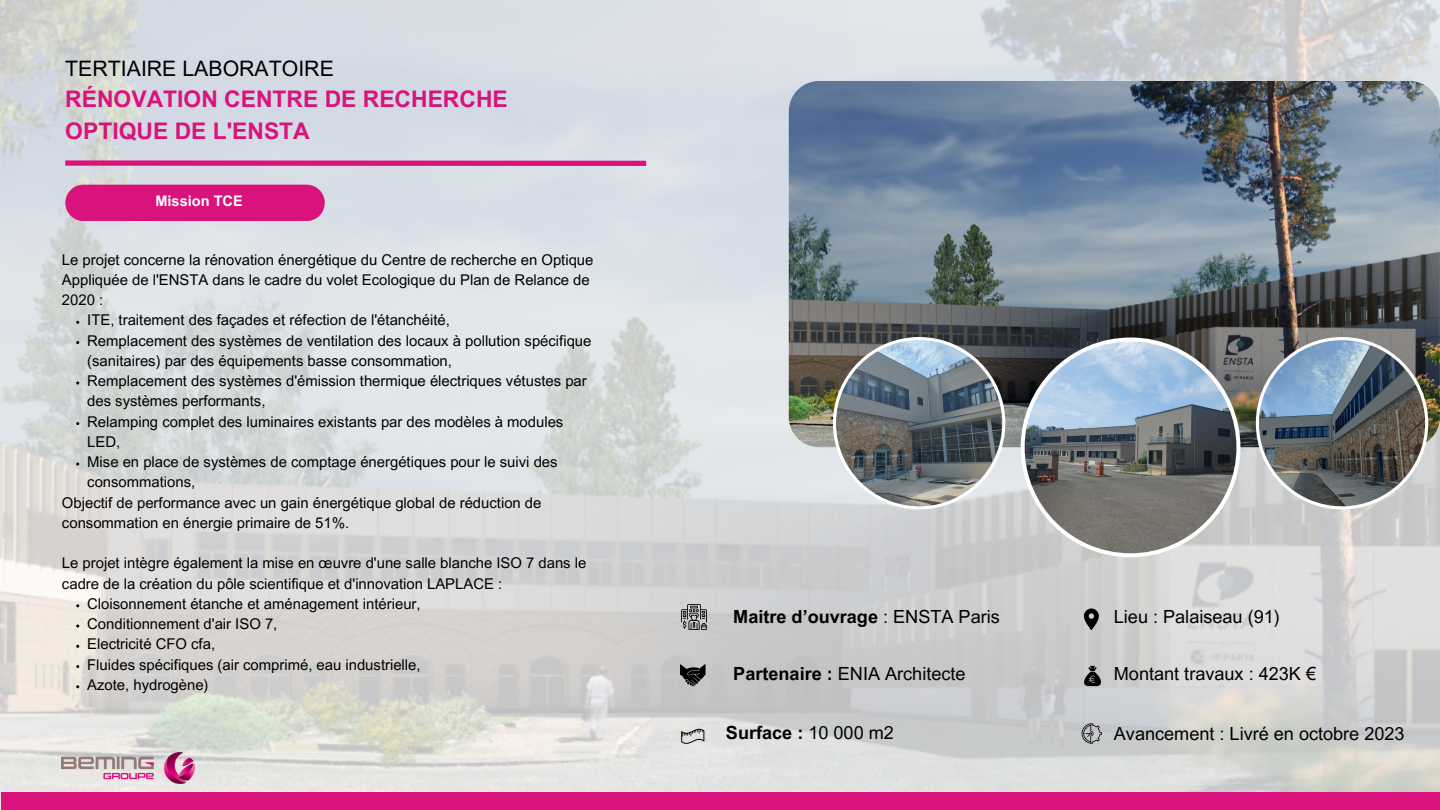
<style>
.page{position:relative;width:1440px;height:810px;background:#fff}
.page>*{position:absolute;margin:0;border:0;box-sizing:border-box;transform-origin:0 0}
.t1{font:700 22.9px "Arial MT Pro";color:#da127c}
.t2{font:21.3px "Arial MT Pro";color:#000}
.t3{font:18.1px "Arial MT Pro";color:#000}
.t4{font:700 18.1px "Arial MT Pro";color:#000}
.t5{font:14.9px/20.2px "Arial MT Pro";color:#000}
.t6{font:700 14.5px "Arial MT Pro";color:#fff}
.s1{font-weight:400}
.s2{font-weight:700}
</style>
<div class="page">
<img style="left:0;top:0;width:1440px;height:810px">
<div style="left:65px;top:160px;width:581px;height:6px;background:#da127c"></div>
<div style="left:1px;top:792px;width:1439px;height:18px;background:#da127c"></div>
<img style="left:62px;top:753px;width:133px;height:31px">
<svg style="left:681px;top:604px;width:26px;height:26px"></svg>
<svg style="left:1084px;top:608px;width:15px;height:22px"></svg>
<svg style="left:680px;top:664px;width:26px;height:22px"></svg>
<svg style="left:1084px;top:666px;width:17px;height:20px"></svg>
<svg style="left:681px;top:729px;width:23px;height:15px"></svg>
<svg style="left:1082px;top:723px;width:20px;height:21px"></svg>
<div style="left:65px;top:185px;width:260px;height:36px;background:#da127c;border-radius:18px"></div>
<img style="left:789px;top:81px;width:651px;height:366px;border-radius:30px">
<svg style="left:1021px;top:338px;width:219px;height:219px;background:#868e95"></svg>
<svg style="left:833px;top:337px;width:172px;height:172px;background:#798186"></svg>
<svg style="left:1256px;top:337px;width:172px;height:172px;background:#747d83"></svg>
<p class="t2" style="left:65px;top:60px;width:270px">TERTIAIRE LABORATOIRE</p>
<p class="t1" style="left:65px;top:91px;width:444px">RÉNOVATION CENTRE DE RECHERCHE</p>
<p class="t1" style="left:65px;top:122px;width:246px">OPTIQUE DE L'ENSTA</p>
<p class="t6" style="left:155px;top:195px;width:89px">Mission TCE</p>
<p class="t5" style="left:62px;top:251px;width:533px">Le projet concerne la rénovation énergétique du Centre de recherche en Optique<br>Appliquée de l'ENSTA dans le cadre du volet Ecologique du Plan de Relance de<br>2020 :</p>
<p class="t5" style="left:87px;top:312px;width:364px">ITE, traitement des façades et réfection de l'étanchéité,</p>
<p class="t5" style="left:87px;top:332px;width:506px">Remplacement des systèmes de ventilation des locaux à pollution spécifique (sanitaires) par des équipements basse consommation,</p>
<p class="t5" style="left:87px;top:373px;width:501px">Remplacement des systèmes d'émission thermique électriques vétustes par des systèmes performants,</p>
<p class="t5" style="left:87px;top:413px;width:478px">Relamping complet des luminaires existants par des modèles à modules<br>LED,</p>
<p class="t5" style="left:87px;top:454px;width:472px">Mise en place de systèmes de comptage énergétiques pour le suivi des consommations,</p>
<p class="t5" style="left:62px;top:494px;width:481px">Objectif de performance avec un gain énergétique global de réduction de consommation en énergie primaire de 51%.</p>
<p class="t5" style="left:62px;top:555px;width:526px">Le projet intègre également la mise en œuvre d'une salle blanche ISO 7 dans le cadre de la création du pôle scientifique et d'innovation LAPLACE :</p>
<p class="t5" style="left:87px;top:595px;width:335px">Cloisonnement étanche et aménagement intérieur,</p>
<p class="t5" style="left:87px;top:616px;width:192px">Conditionnement d'air ISO 7,</p>
<p class="t5" style="left:87px;top:636px;width:129px">Electricité CFO cfa,</p>
<p class="t5" style="left:87px;top:656px;width:335px">Fluides spécifiques (air comprimé, eau industrielle,</p>
<p class="t5" style="left:87px;top:676px;width:123px">Azote, hydrogène)</p>
<p class="t4" style="left:733px;top:609px;width:268px">Maitre d’ouvrage <span class="s1">: ENSTA Paris</span></p>
<p class="t3" style="left:1114px;top:610px;width:168px">Lieu : Palaiseau (91)</p>
<p class="t3" style="left:733px;top:667px;width:234px"><span class="s2">Partenaire :</span> ENIA Architecte</p>
<p class="t3" style="left:1114px;top:667px;width:204px">Montant travaux : 423K €</p>
<p class="t4" style="left:726px;top:726px;width:169px">Surface : <span class="s1">10 000 m2</span></p>
<p class="t3" style="left:1114px;top:726px;width:292px">Avancement : Livré en octobre 2023</p>
</div>
